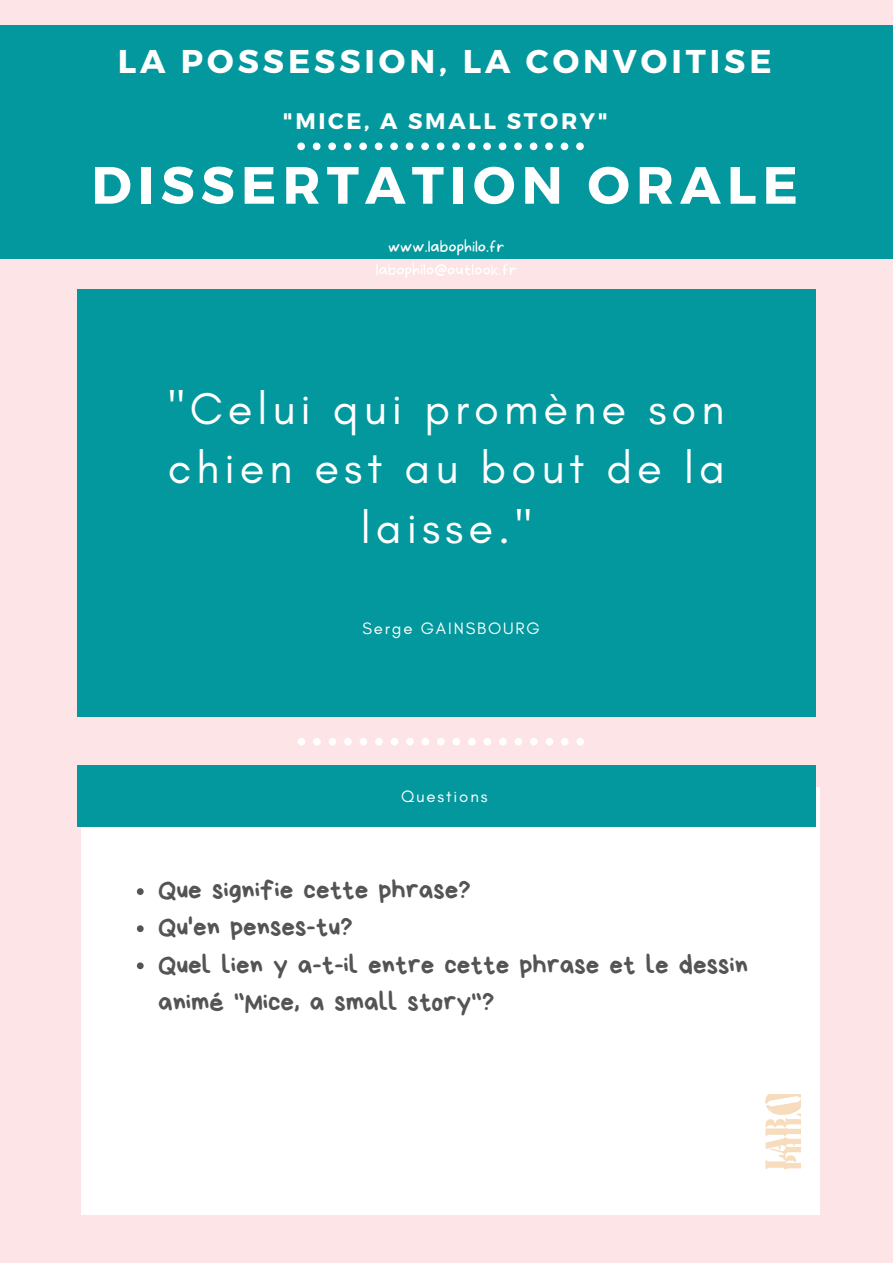
<style>
.page{position:relative;width:893px;height:1264px;background:#fff}
.page>*{position:absolute;margin:0;border:0;box-sizing:border-box;transform-origin:0 0}
.t1{font:700 52.35px "Montserrat";letter-spacing:.12em;color:#fff}
.t2{font:45.3px/59.6px "Glacial Indifference";letter-spacing:.11em;color:#fff;text-align:center}
.t3{font:700 32.85px "Montserrat";letter-spacing:.12em;color:#fff}
.t4{font:27px/37px "Bryndan Write";color:#545454}
.t5{font:700 22.35px "Montserrat";letter-spacing:.12em;color:#fff}
.t6{font:100 16.95px "More Sugar";color:#fff}
.t7{font:16.8px "Glacial Indifference";letter-spacing:.11em;color:#fff}
</style>
<div class="page">
<div style="left:0;top:0;width:892px;height:1262px;background:#fde4e6"></div>
<div style="left:0;top:26px;width:892px;height:233px;background:#03989e"></div>
<div style="left:77px;top:289px;width:738px;height:427px;background:#03989e"></div>
<div style="left:375px;top:142px;width:7px;height:8px;background:#fff;border-radius:50%"></div>
<div style="left:390px;top:142px;width:8px;height:8px;background:#fff;border-radius:50%"></div>
<div style="left:359px;top:142px;width:8px;height:8px;background:#fff;border-radius:50%"></div>
<div style="left:421px;top:142px;width:8px;height:8px;background:#fff;border-radius:50%"></div>
<svg style="left:297px;top:142px;width:8px;height:8px"></svg>
<div style="left:436px;top:142px;width:8px;height:8px;background:#fff;border-radius:50%"></div>
<div style="left:313px;top:142px;width:7px;height:8px;background:#fff;border-radius:50%"></div>
<div style="left:328px;top:142px;width:8px;height:8px;background:#fff;border-radius:50%"></div>
<div style="left:344px;top:142px;width:7px;height:8px;background:#fff;border-radius:50%"></div>
<div style="left:405px;top:142px;width:8px;height:8px;background:#fff;border-radius:50%"></div>
<div style="left:529px;top:142px;width:8px;height:8px;background:#fff;border-radius:50%"></div>
<div style="left:545px;top:142px;width:8px;height:8px;background:#fff;border-radius:50%"></div>
<div style="left:560px;top:142px;width:8px;height:8px;background:#fff;border-radius:50%"></div>
<div style="left:576px;top:142px;width:8px;height:8px;background:#fff;border-radius:50%"></div>
<div style="left:514px;top:142px;width:8px;height:8px;background:#fff;border-radius:50%"></div>
<div style="left:467px;top:142px;width:8px;height:8px;background:#fff;border-radius:50%"></div>
<div style="left:483px;top:142px;width:8px;height:8px;background:#fff;border-radius:50%"></div>
<div style="left:452px;top:142px;width:8px;height:8px;background:#fff;border-radius:50%"></div>
<div style="left:498px;top:142px;width:8px;height:8px;background:#fff;border-radius:50%"></div>
<div style="left:375px;top:737px;width:8px;height:8px;background:#fff;border-radius:50%"></div>
<div style="left:390px;top:737px;width:8px;height:8px;background:#fff;border-radius:50%"></div>
<div style="left:359px;top:737px;width:8px;height:8px;background:#fff;border-radius:50%"></div>
<div style="left:421px;top:737px;width:8px;height:8px;background:#fff;border-radius:50%"></div>
<svg style="left:298px;top:738px;width:7px;height:7px"></svg>
<div style="left:437px;top:737px;width:7px;height:8px;background:#fff;border-radius:50%"></div>
<div style="left:313px;top:737px;width:8px;height:8px;background:#fff;border-radius:50%"></div>
<div style="left:328px;top:737px;width:8px;height:8px;background:#fff;border-radius:50%"></div>
<div style="left:344px;top:737px;width:8px;height:8px;background:#fff;border-radius:50%"></div>
<div style="left:406px;top:737px;width:7px;height:8px;background:#fff;border-radius:50%"></div>
<div style="left:530px;top:737px;width:7px;height:8px;background:#fff;border-radius:50%"></div>
<div style="left:545px;top:737px;width:8px;height:8px;background:#fff;border-radius:50%"></div>
<div style="left:561px;top:737px;width:7px;height:8px;background:#fff;border-radius:50%"></div>
<div style="left:576px;top:737px;width:8px;height:8px;background:#fff;border-radius:50%"></div>
<div style="left:514px;top:737px;width:8px;height:8px;background:#fff;border-radius:50%"></div>
<div style="left:468px;top:737px;width:7px;height:8px;background:#fff;border-radius:50%"></div>
<div style="left:483px;top:737px;width:8px;height:8px;background:#fff;border-radius:50%"></div>
<div style="left:452px;top:737px;width:8px;height:8px;background:#fff;border-radius:50%"></div>
<div style="left:499px;top:737px;width:7px;height:8px;background:#fff;border-radius:50%"></div>
<div style="left:81px;top:787px;width:738px;height:427px;background:#fff"></div>
<div style="left:77px;top:765px;width:738px;height:62px;background:#03989e"></div>
<svg style="left:137px;top:888px;width:7px;height:7px"></svg>
<svg style="left:137px;top:925px;width:7px;height:7px"></svg>
<svg style="left:137px;top:962px;width:7px;height:7px"></svg>
<img style="left:765px;top:1094px;width:35px;height:76px">
<p class="t3" style="left:118px;top:39px;width:655px">LA POSSESSION, LA CONVOITISE</p>
<p class="t5" style="left:283px;top:106px;width:326px">"MICE, A SMALL STORY"</p>
<p class="t1" style="left:91px;top:151px;width:708px">DISSERTATION ORALE</p>
<p class="t6" style="left:388px;top:236px;width:118px">www.labophilo.fr</p>
<p class="t6" style="left:376px;top:259px;width:143px">labophilo@outlook.fr</p>
<p class="t2" style="left:168px;top:378px;width:558px">"Celui qui promène son chien est au bout de la laisse."</p>
<p class="t7" style="left:362px;top:618px;width:179px">Serge GAINSBOURG</p>
<p class="t7" style="left:401px;top:786px;width:88px">Questions</p>
<p class="t4" style="left:158px;top:871px;width:314px">Que signifie cette phrase?</p>
<p class="t4" style="left:158px;top:908px;width:196px">Qu'en penses-tu?</p>
<p class="t4" style="left:158px;top:945px;width:591px">Quel lien y a-t-il entre cette phrase et le dessin animé "Mice, a small story"?</p>
</div>
